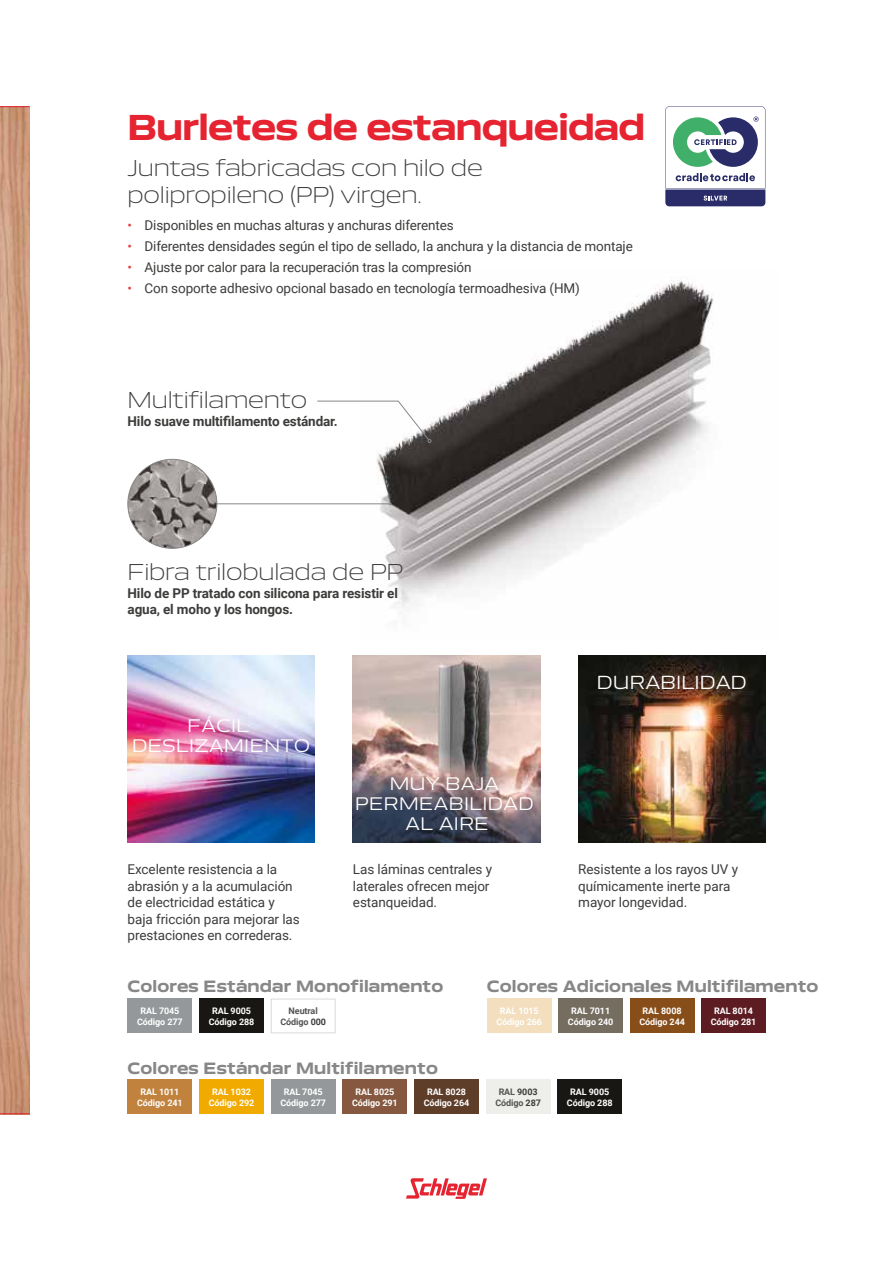
<style>
.page{position:relative;width:893px;height:1263px;background:#fff}
.page>*{position:absolute;margin:0;border:0;box-sizing:border-box;transform-origin:0 0}
.t1{font:700 33px "Aero";letter-spacing:-.02em;color:#e62330}
.t2{font:300 21px/27px "Aero";letter-spacing:-.01em;color:#3c3c3b}
.t3{font:17.4px "Aero";letter-spacing:.005em;color:#fff}
.t4{font:16.65px/20.1px "Aero";letter-spacing:.025em;color:#fff;text-align:center}
.t5{font:700 15px "Aero";letter-spacing:.01em;color:#878787}
.t6{font:13.5px/16.5px "Roboto";letter-spacing:-.01em;color:#3c3c3b}
.t7{font:700 13.5px/16.5px "Roboto";letter-spacing:-.01em;color:#3c3c3b}
.t8{font:700 9px/10.8px "Roboto";letter-spacing:-.01em;color:#fff;text-align:center}
.t9{font:700 9px/10.8px "Roboto";letter-spacing:-.01em;color:#555454;text-align:center}
.s1{color:#e8403f}
.s2{color:#3c3c3b}
</style>
<div class="page">
<img style="left:359px;top:277px;width:354px;height:337px">
<div style="left:128px;top:999px;width:64px;height:34px;background:#94989a"></div>
<div style="left:199px;top:999px;width:65px;height:34px;background:#191714"></div>
<div style="left:271px;top:999px;width:65px;height:34px;border:1px solid #dadada"></div>
<div style="left:487px;top:999px;width:65px;height:34px;background:#f3debe"></div>
<div style="left:558px;top:999px;width:65px;height:34px;background:#766d61"></div>
<div style="left:630px;top:999px;width:64px;height:34px;background:#874e19"></div>
<div style="left:701px;top:999px;width:65px;height:34px;background:#5c1c22"></div>
<div style="left:128px;top:1079px;width:64px;height:35px;background:#c1823d"></div>
<div style="left:199px;top:1079px;width:65px;height:35px;background:#f1ab00"></div>
<div style="left:271px;top:1079px;width:65px;height:35px;background:#94989a"></div>
<div style="left:342px;top:1079px;width:65px;height:35px;background:#86583f"></div>
<div style="left:414px;top:1079px;width:65px;height:35px;background:#5e3d29"></div>
<div style="left:486px;top:1079px;width:64px;height:35px;background:#eeeeea"></div>
<div style="left:557px;top:1079px;width:65px;height:35px;background:#191714"></div>
<svg style="left:406px;top:1178px;width:81px;height:21px"></svg>
<img style="left:0;top:107px;width:30px;height:1006px">
<hr style="left:0;top:1113px;width:30px;height:1px;background:#e62330">
<hr style="left:0;top:106px;width:30px;height:1px;background:#e62330">
<svg style="left:665px;top:106px;width:100px;height:100px"></svg>
<img style="left:128px;top:655px;width:187px;height:188px">
<img style="left:353px;top:655px;width:187px;height:188px">
<img style="left:578px;top:655px;width:187px;height:188px">
<svg style="left:317px;top:400px;width:114px;height:43px"></svg>
<hr style="left:213px;top:503px;width:176px;height:1px;background:#878787">
<img style="left:128px;top:459px;width:89px;height:89px;border-radius:44px">
<h1 class="t1" style="left:128px;top:107px;width:519px">Burletes de estanqueidad</h1>
<h2 class="t2" style="left:128px;top:154px;width:357px">Juntas fabricadas con hilo de polipropileno (PP) virgen.</h2>
<p class="t6" style="left:128px;top:216px;width:328px"><span class="s1">•</span> Disponibles en muchas alturas y anchuras diferentes</p>
<p class="t6" style="left:128px;top:237px;width:507px"><span class="s1">•</span> Diferentes densidades según el tipo de sellado, la anchura y la distancia de montaje</p>
<p class="t6" style="left:128px;top:258px;width:346px"><span class="s1">•</span> Ajuste por calor para la recuperación tras la compresión</p>
<p class="t6" style="left:128px;top:279px;width:454px"><span class="s1">•</span> Con soporte adhesivo opcional basado en tecnología termoadhesiva (HM)</p>
<h2 class="t2" style="left:128px;top:386px;width:181px">Multifilamento</h2>
<p class="t7" style="left:128px;top:412px;width:212px">Hilo suave multifilamento estándar.</p>
<h2 class="t2" style="left:128px;top:558px;width:277px">Fibra trilobulada de PP</h2>
<p class="t7" style="left:128px;top:584px;width:272px">Hilo de PP tratado con silicona para resistir el agua, el moho y los hongos.</p>
<p class="t4" style="left:132px;top:716px;width:179px">FÁCIL<br>DESLIZAMIENTO</p>
<p class="t4" style="left:355px;top:773px;width:180px">MUY BAJA<br>PERMEABILIDAD<br>AL AIRE</p>
<p class="t3" style="left:597px;top:671px;width:151px">DURABILIDAD</p>
<p class="t6" style="left:128px;top:861px;width:174px">Excelente resistencia a la abrasión y a la acumulación de electricidad estática y baja fricción para mejorar las prestaciones en correderas.</p>
<p class="t6" style="left:353px;top:861px;width:141px">Las láminas centrales y laterales ofrecen mejor estanqueidad.</p>
<p class="t6" style="left:578px;top:861px;width:161px">Resistente a los rayos UV y químicamente inerte para mayor longevidad.</p>
<p class="t5" style="left:128px;top:977px;width:317px">Colores Estándar Monofilamento</p>
<p class="t5" style="left:487px;top:977px;width:333px">Colores Adicionales Multifilamento</p>
<p class="t8" style="left:137px;top:1005px;width:47px">RAL 7045<br>Código 277</p>
<p class="t8" style="left:209px;top:1005px;width:47px">RAL 9005<br>Código 288</p>
<p class="t9" style="left:280px;top:1005px;width:47px">Neutral<br>Código <span class="s2">000</span></p>
<p class="t8" style="left:496px;top:1005px;width:47px">RAL 1015<br>Código 266</p>
<p class="t8" style="left:568px;top:1005px;width:47px">RAL 7011<br>Código 240</p>
<p class="t8" style="left:639px;top:1005px;width:47px">RAL 8008<br>Código 244</p>
<p class="t8" style="left:711px;top:1005px;width:47px">RAL 8014<br>Código 281</p>
<p class="t5" style="left:128px;top:1059px;width:312px">Colores Estándar Multifilamento</p>
<p class="t8" style="left:137px;top:1086px;width:47px">RAL 1011<br>Código 241</p>
<p class="t8" style="left:209px;top:1086px;width:47px">RAL 1032<br>Código 292</p>
<p class="t8" style="left:280px;top:1086px;width:47px">RAL 7045<br>Código 277</p>
<p class="t8" style="left:352px;top:1086px;width:47px">RAL 8025<br>Código 291</p>
<p class="t8" style="left:424px;top:1086px;width:47px">RAL 8028<br>Código 264</p>
<p class="t9" style="left:495px;top:1086px;width:47px">RAL <span class="s2">9003<br></span>Código <span class="s2">287</span></p>
<p class="t8" style="left:567px;top:1086px;width:47px">RAL 9005<br>Código 288</p>
</div>
